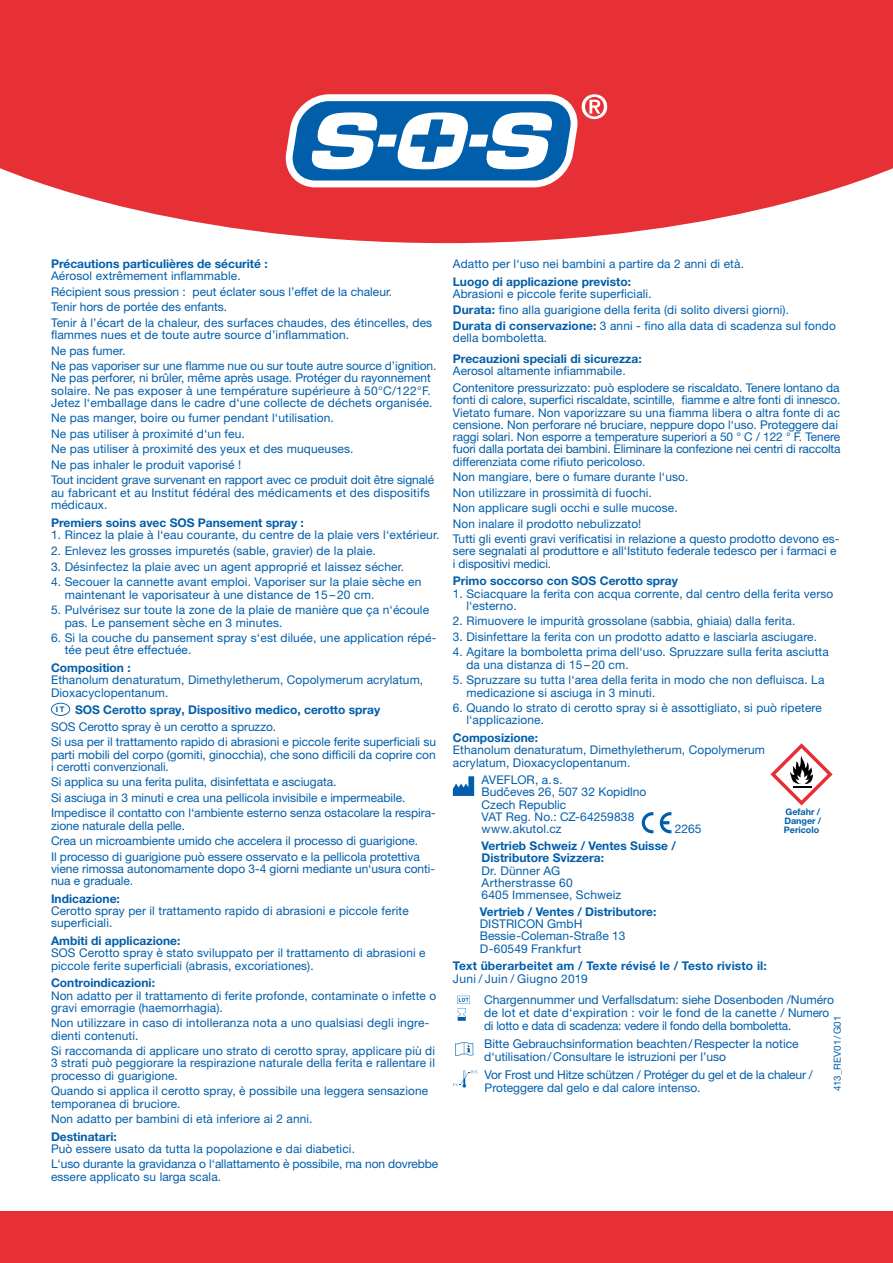
<style>
.page{position:relative;width:893px;height:1263px;background:#fff}
.page>*{position:absolute;margin:0;border:0;box-sizing:border-box;transform-origin:0 0}
.t1{font:12.15px/12.9px "Helvetica Neue LT Pro";color:#005eab}
.t2{font:12.15px "Helvetica Neue LT Pro";letter-spacing:-.02em;color:#005eab}
.t3{font:12px/12.3px "Helvetica Neue LT Pro";letter-spacing:.01em;color:#005eab}
.t4{font:700 12px/12.3px "Helvetica Neue LT Pro";color:#005eab}
.t5{font:12px/15.5px "Helvetica Neue LT Pro";letter-spacing:-.01em;color:#005eab}
.t6{font:9.75px "Helvetica Neue LT Pro";color:#005eab}
.t7{font:700 9px/9px "Helvetica Neue LT Pro";color:#005eab}
.s1{font-weight:700}
</style>
<div class="page">
<svg style="left:51px;top:703px;width:19px;height:13px"></svg>
<svg style="left:453px;top:776px;width:21px;height:20px"></svg>
<svg style="left:660px;top:812px;width:11px;height:21px"></svg>
<svg style="left:642px;top:812px;width:11px;height:21px"></svg>
<svg style="left:770px;top:743px;width:63px;height:62px"></svg>
<svg style="left:455px;top:1042px;width:18px;height:14px"></svg>
<svg style="left:453px;top:1070px;width:25px;height:17px"></svg>
<svg style="left:457px;top:996px;width:13px;height:25px"></svg>
<svg style="left:0;top:0;width:893px;height:243px;fill:#e72f36"></svg>
<svg style="left:286px;top:94px;width:321px;height:93px"></svg>
<div style="left:0;top:1212px;width:893px;height:51px;background:#e72f36"></div>
<p class="t4" style="left:51px;top:257px;width:218px">Précautions particulières de sécurité :</p>
<p class="t3" style="left:51px;top:268px;width:383px;line-height:15.5px">Aérosol extrêmement inflammable.<br>Récipient sous pression : peut éclater sous l’effet de la chaleur.<br>Tenir hors de portée des enfants.<br>Tenir à l’écart de la chaleur, des surfaces chaudes, des étincelles, des</p>
<p class="t5" style="left:51px;top:327px;width:387px">flammes nues et de toute autre source d’inflammation.<br>Ne pas fumer.<br>Ne pas vaporiser sur une flamme nue ou sur toute autre source d’ignition.</p>
<p class="t3" style="left:51px;top:372px;width:383px">Ne pas perforer, ni brûler, même après usage. Protéger du rayonnement solaire. Ne pas exposer à une température supérieure à 50°C/122°F.<br>Jetez l‘emballage dans le cadre d‘une collecte de déchets organisée.</p>
<p class="t3" style="left:51px;top:410px;width:385px;line-height:15.5px">Ne pas manger, boire ou fumer pendant l‘utilisation.<br>Ne pas utiliser à proximité d‘un feu.<br>Ne pas utiliser à proximité des yeux et des muqueuses.<br>Ne pas inhaler le produit vaporisé !<br>Tout incident grave survenant en rapport avec ce produit doit être signalé</p>
<p class="t3" style="left:51px;top:486px;width:380px">au fabricant et au Institut fédéral des médicaments et des dispositifs médicaux.</p>
<p class="t4" style="left:51px;top:516px;width:254px">Premiers soins avec SOS Pansement spray :</p>
<p class="t3" style="left:51px;top:528px;width:390px">1. Rincez la plaie à l‘eau courante, du centre de la plaie vers l‘extérieur.</p>
<p class="t3" style="left:51px;top:545px;width:326px">2. Enlevez les grosses impuretés (sable, gravier) de la plaie.</p>
<p class="t3" style="left:51px;top:560px;width:355px">3. Désinfectez la plaie avec un agent approprié et laissez sécher.</p>
<p class="t3" style="left:65px;top:576px;width:358px;text-indent:-14px">4. Secouer la cannette avant emploi. Vaporiser sur la plaie sèche en maintenant le vaporisateur à une distance de 15 – 20 cm.</p>
<p class="t3" style="left:65px;top:603px;width:366px;text-indent:-14px">5. Pulvérisez sur toute la zone de la plaie de manière que ça n‘écoule pas. Le pansement sèche en 3 minutes.</p>
<p class="t3" style="left:65px;top:631px;width:373px;text-indent:-14px">6. Si la couche du pansement spray s‘est diluée, une application répé&shy;tée peut être effectuée.</p>
<p class="t4" style="left:51px;top:661px;width:81px">Composition :</p>
<p class="t3" style="left:51px;top:673px;width:374px">Ethanolum denaturatum, Dimethyletherum, Copolymerum acrylatum,<br>Dioxacyclopentanum.</p>
<p class="t4" style="left:75px;top:703px;width:307px">SOS Cerotto spray, Dispositivo medico, cerotto spray</p>
<p class="t3" style="left:51px;top:718px;width:387px;line-height:15.5px">SOS Cerotto spray è un cerotto a spruzzo.<br>Si usa per il trattamento rapido di abrasioni e piccole ferite superficiali su</p>
<p class="t3" style="left:51px;top:748px;width:386px">parti mobili del corpo (gomiti, ginocchia), che sono difficili da coprire con i cerotti convenzionali.</p>
<p class="t3" style="left:51px;top:774px;width:386px;line-height:15.5px">Si applica su una ferita pulita, disinfettata e asciugata.<br>Si asciuga in 3 minuti e crea una pellicola invisibile e impermeabile.<br>Impedisce il contatto con l‘ambiente esterno senza ostacolare la respira-</p>
<p class="t3" style="left:51px;top:817px;width:370px;line-height:15.5px">zione naturale della pelle.<br>Crea un microambiente umido che accelera il processo di guarigione.<br>Il processo di guarigione può essere osservato e la pellicola protettiva</p>
<p class="t3" style="left:51px;top:862px;width:386px">viene rimossa autonomamente dopo 3-4 giorni mediante un‘usura conti&shy;nua e graduale.</p>
<p class="t4" style="left:51px;top:892px;width:70px">Indicazione:</p>
<p class="t3" style="left:51px;top:904px;width:359px">Cerotto spray per il trattamento rapido di abrasioni e piccole ferite superficiali.</p>
<p class="t4" style="left:51px;top:934px;width:131px">Ambiti di applicazione:</p>
<p class="t3" style="left:51px;top:946px;width:376px">SOS Cerotto spray è stato sviluppato per il trattamento di abrasioni e piccole ferite superficiali (abrasis, excoriationes).</p>
<p class="t4" style="left:51px;top:976px;width:105px">Controindicazioni:</p>
<p class="t3" style="left:51px;top:989px;width:387px">Non adatto per il trattamento di ferite profonde, contaminate o infette o gravi emorragie (haemorrhagia).</p>
<p class="t3" style="left:51px;top:1016px;width:380px">Non utilizzare in caso di intolleranza nota a uno qualsiasi degli ingre&shy;dienti contenuti.</p>
<p class="t3" style="left:51px;top:1044px;width:386px;text-align:justify">Si raccomanda di applicare uno strato di cerotto spray, applicare più di 3 strati può peggiorare la respirazione naturale della ferita e rallentare il processo di guarigione.</p>
<p class="t3" style="left:51px;top:1084px;width:379px">Quando si applica il cerotto spray, è possibile una leggera sensazione temporanea di bruciore.</p>
<p class="t3" style="left:51px;top:1112px;width:263px">Non adatto per bambini di età inferiore ai 2 anni.</p>
<p class="t4" style="left:51px;top:1130px;width:67px">Destinatari:</p>
<p class="t5" style="left:51px;top:1141px;width:389px">Può essere usato da tutta la popolazione e dai diabetici.<br>L‘uso durante la gravidanza o l‘allattamento è possibile, ma non dovrebbe</p>
<p class="t3" style="left:51px;top:1170px;width:172px">essere applicato su larga scala.</p>
<p class="t3" style="left:453px;top:257px;width:293px">Adatto per l‘uso nei bambini a partire da 2 anni di età.</p>
<p class="t4" style="left:453px;top:275px;width:180px">Luogo di applicazione previsto:</p>
<p class="t3" style="left:453px;top:285px;width:385px;line-height:16px">Abrasioni e piccole ferite superficiali.<br><span class="s1">Durata:</span> fino alla guarigione della ferita (di solito diversi giorni).<br><span class="s1">Durata di conservazione:</span> 3 anni - fino alla data di scadenza sul fondo</p>
<p class="t3" style="left:453px;top:331px;width:96px">della bomboletta.</p>
<p class="t4" style="left:453px;top:352px;width:190px">Precauzioni speciali di sicurezza:</p>
<p class="t3" style="left:453px;top:362px;width:388px;line-height:16.5px">Aerosol altamente infiammabile.<br>Contenitore pressurizzato: può esplodere se riscaldato. Tenere lontano da</p>
<p class="t3" style="left:453px;top:393px;width:389px">fonti di calore, superfici riscaldate, scintille, fiamme e altre fonti di innesco.<br>Vietato fumare. Non vaporizzare su una fiamma libera o altra fonte di ac censione. Non perforare né bruciare, neppure dopo l‘uso. Proteggere dai raggi solari. Non esporre a temperature superiori a 50 ° C / 122 ° F. Tenere fuori dalla portata dei bambini. Eliminare la confezione nei centri di raccolta differenziata come rifiuto pericoloso.</p>
<p class="t3" style="left:453px;top:469px;width:387px;line-height:15.5px">Non mangiare, bere o fumare durante l‘uso.<br>Non utilizzare in prossimità di fuochi.<br>Non applicare sugli occhi e sulle mucose.<br>Non inalare il prodotto nebulizzato!<br>Tutti gli eventi gravi verificatisi in relazione a questo prodotto devono es‑</p>
<p class="t3" style="left:453px;top:545px;width:385px">sere segnalati al produttore e all‘Istituto federale tedesco per i farmaci e i dispositivi medici.</p>
<p class="t4" style="left:453px;top:575px;width:227px">Primo soccorso con SOS Cerotto spray</p>
<p class="t3" style="left:466px;top:587px;width:368px;text-indent:-14px">1. Sciacquare la ferita con acqua corrente, dal centro della ferita verso l‘esterno.</p>
<p class="t3" style="left:453px;top:615px;width:344px">2. Rimuovere le impurità grossolane (sabbia, ghiaia) dalla ferita.</p>
<p class="t3" style="left:453px;top:630px;width:366px">3. Disinfettare la ferita con un prodotto adatto e lasciarla asciugare.</p>
<p class="t3" style="left:466px;top:646px;width:364px;text-indent:-14px">4. Agitare la bomboletta prima dell‘uso. Spruzzare sulla ferita asciutta da una distanza di 15 – 20 cm.</p>
<p class="t3" style="left:466px;top:673px;width:359px;text-indent:-14px">5. Spruzzare su tutta l‘area della ferita in modo che non defluisca. La medicazione si asciuga in 3 minuti.</p>
<p class="t3" style="left:466px;top:701px;width:357px;text-indent:-14px">6. Quando lo strato di cerotto spray si è assottigliato, si può ripetere l‘applicazione.</p>
<p class="t4" style="left:453px;top:731px;width:87px">Composizione:</p>
<p class="t3" style="left:453px;top:743px;width:314px">Ethanolum denaturatum, Dimethyletherum, Copolymerum acrylatum, Dioxacyclopentanum.</p>
<p class="t3" style="left:482px;top:773px;width:166px">AVEFLOR, a. s.<br>Budčeves 26, 507 32 Kopidlno<br>Czech Republic<br>VAT Reg. No.: CZ-64259838 www.akutol.cz</p>
<p class="t7" style="left:784px;top:807px;width:39px">Gefahr /<br>Danger /<br>Pericolo</p>
<p class="t3" style="left:675px;top:823px;width:28px">2265</p>
<p class="t4" style="left:482px;top:839px;width:196px">Vertrieb Schweiz / Ventes Suisse /<br>Distributore Svizzera:</p>
<p class="t3" style="left:482px;top:864px;width:141px">Dr. Dünner AG<br>Artherstrasse 60<br>6405 Immensee, Schweiz</p>
<p class="t4" style="left:480px;top:905px;width:178px">Vertrieb / Ventes / Distributore:</p>
<p class="t3" style="left:480px;top:917px;width:147px">DISTRICON GmbH<br>Bessie-Coleman-Straße 13<br>D-60549 Frankfurt</p>
<p class="t4" style="left:453px;top:959px;width:316px">Text überarbeitet am / Texte révisé le / Testo rivisto il:</p>
<p class="t3" style="left:453px;top:972px;width:136px">Juni / Juin / Giugno 2019</p>
<p class="t1" style="left:484px;top:993px;width:351px">Chargennummer und Verfallsdatum: siehe Dosenboden /Numéro de lot et date d‘expiration : voir le fond de la canette / Numero di lotto e data di scadenza: vedere il fondo della bomboletta.</p>
<p class="t1" style="left:484px;top:1037px;width:316px">Bitte Gebrauchsinformation beachten/Respecter la notice d‘utilisation/Consultare le istruzioni per l’uso</p>
<p class="t2" style="left:485px;top:1067px;width:330px">Vor Frost und Hitze schützen / Protéger du gel et de la chaleur /</p>
<p class="t3" style="left:485px;top:1081px;width:218px">Proteggere dal gelo e dal calore intenso.</p>
<p class="t6" style="left:831px;top:1091px;width:77px;rotate:-90deg">413_REV01/G01</p>
</div>
